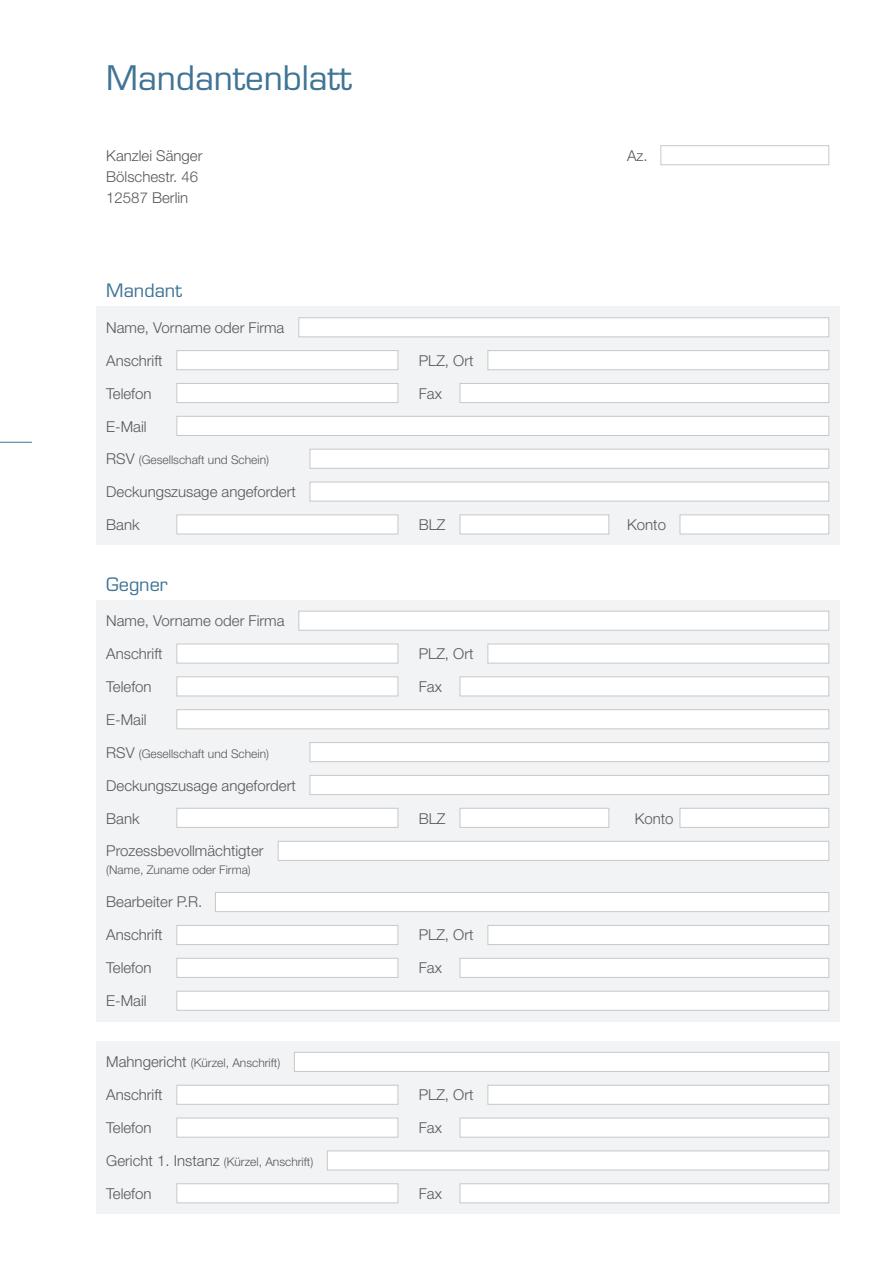
<style>
.page{position:relative;width:893px;height:1263px;background:#fff}
.page>*{position:absolute;margin:0;border:0;box-sizing:border-box;transform-origin:0 0}
.t1{font:33px "Eurostile";color:#3f7495}
.t2{font:18px "Eurostile";color:#3f7495}
.t3{font:300 15px/32.8px "Helvetica Neue";color:#57585a}
.t4{font:300 12px "Helvetica Neue";color:#57585a}
.s1{font-size:15px}
</style>
<div class="page">
<div style="left:96px;top:307px;width:744px;height:238px;background:#f2f3f4"></div>
<div style="left:96px;top:1041px;width:744px;height:173px;background:#f2f3f4"></div>
<div style="left:96px;top:600px;width:744px;height:421px;background:#f2f3f4"></div>
<div style="left:310px;top:775px;width:519px;height:20px;background:#fff;border:1px solid #c7c8ca"></div>
<div style="left:327px;top:1150px;width:502px;height:20px;background:#fff;border:1px solid #c7c8ca"></div>
<div style="left:298px;top:317px;width:531px;height:20px;background:#fff;border:1px solid #c7c8ca"></div>
<div style="left:294px;top:1052px;width:535px;height:20px;background:#fff;border:1px solid #c7c8ca"></div>
<div style="left:298px;top:611px;width:531px;height:20px;background:#fff;border:1px solid #c7c8ca"></div>
<div style="left:278px;top:841px;width:551px;height:20px;background:#fff;border:1px solid #c7c8ca"></div>
<div style="left:310px;top:482px;width:519px;height:19px;background:#fff;border:1px solid #c7c8ca"></div>
<div style="left:310px;top:449px;width:519px;height:20px;background:#fff;border:1px solid #c7c8ca"></div>
<div style="left:310px;top:742px;width:519px;height:20px;background:#fff;border:1px solid #c7c8ca"></div>
<div style="left:176px;top:416px;width:653px;height:20px;background:#fff;border:1px solid #c7c8ca"></div>
<div style="left:176px;top:709px;width:653px;height:20px;background:#fff;border:1px solid #c7c8ca"></div>
<div style="left:215px;top:892px;width:614px;height:20px;background:#fff;border:1px solid #c7c8ca"></div>
<div style="left:176px;top:514px;width:222px;height:20px;background:#fff;border:1px solid #c7c8ca"></div>
<div style="left:176px;top:808px;width:222px;height:20px;background:#fff;border:1px solid #c7c8ca"></div>
<div style="left:460px;top:514px;width:149px;height:20px;background:#fff;border:1px solid #c7c8ca"></div>
<div style="left:460px;top:808px;width:149px;height:20px;background:#fff;border:1px solid #c7c8ca"></div>
<div style="left:680px;top:514px;width:149px;height:20px;background:#fff;border:1px solid #c7c8ca"></div>
<div style="left:680px;top:808px;width:149px;height:20px;background:#fff;border:1px solid #c7c8ca"></div>
<div style="left:176px;top:991px;width:653px;height:20px;background:#fff;border:1px solid #c7c8ca"></div>
<div style="left:176px;top:383px;width:222px;height:20px;background:#fff;border:1px solid #c7c8ca"></div>
<div style="left:460px;top:383px;width:369px;height:20px;background:#fff;border:1px solid #c7c8ca"></div>
<div style="left:176px;top:350px;width:222px;height:20px;background:#fff;border:1px solid #c7c8ca"></div>
<div style="left:487px;top:350px;width:342px;height:20px;background:#fff;border:1px solid #c7c8ca"></div>
<div style="left:176px;top:676px;width:222px;height:20px;background:#fff;border:1px solid #c7c8ca"></div>
<div style="left:176px;top:1183px;width:222px;height:20px;background:#fff;border:1px solid #c7c8ca"></div>
<div style="left:460px;top:676px;width:369px;height:20px;background:#fff;border:1px solid #c7c8ca"></div>
<div style="left:460px;top:1183px;width:369px;height:20px;background:#fff;border:1px solid #c7c8ca"></div>
<div style="left:176px;top:644px;width:222px;height:19px;background:#fff;border:1px solid #c7c8ca"></div>
<div style="left:487px;top:644px;width:342px;height:19px;background:#fff;border:1px solid #c7c8ca"></div>
<div style="left:176px;top:958px;width:222px;height:20px;background:#fff;border:1px solid #c7c8ca"></div>
<div style="left:460px;top:958px;width:369px;height:20px;background:#fff;border:1px solid #c7c8ca"></div>
<div style="left:176px;top:925px;width:222px;height:20px;background:#fff;border:1px solid #c7c8ca"></div>
<div style="left:487px;top:925px;width:342px;height:20px;background:#fff;border:1px solid #c7c8ca"></div>
<div style="left:176px;top:1118px;width:222px;height:19px;background:#fff;border:1px solid #c7c8ca"></div>
<div style="left:460px;top:1118px;width:369px;height:19px;background:#fff;border:1px solid #c7c8ca"></div>
<div style="left:176px;top:1085px;width:222px;height:20px;background:#fff;border:1px solid #c7c8ca"></div>
<div style="left:487px;top:1085px;width:342px;height:20px;background:#fff;border:1px solid #c7c8ca"></div>
<div style="left:660px;top:145px;width:169px;height:20px;background:#fff;border:1px solid #c7c8ca"></div>
<hr style="left:0;top:442px;width:32px;height:1px;background:#3f7495">
<h1 class="t1" style="left:106px;top:58px;width:247px">Mandantenblatt</h1>
<p class="t3" style="left:106px;top:144px;width:98px;line-height:21px">Kanzlei Sänger<br>Bölschestr. 46<br>12587 Berlin</p>
<p class="t2" style="left:106px;top:280px;width:77px">Mandant</p>
<p class="t3" style="left:106px;top:311px;width:180px">Name, Vorname oder Firma<br>Anschrift<br>Telefon<br>E-Mail</p>
<p class="t4" style="left:106px;top:453px;width:164px"><span class="s1">RSV</span> (Gesellschaft und Schein)</p>
<p class="t3" style="left:106px;top:475px;width:191px">Deckungszusage angefordert<br>Bank</p>
<p class="t2" style="left:106px;top:573px;width:63px">Gegner</p>
<p class="t3" style="left:106px;top:604px;width:180px">Name, Vorname oder Firma<br>Anschrift<br>Telefon<br>E-Mail</p>
<p class="t4" style="left:106px;top:746px;width:164px"><span class="s1">RSV</span> (Gesellschaft und Schein)</p>
<p class="t3" style="left:106px;top:769px;width:191px">Deckungszusage angefordert<br>Bank<br>Prozessbevollmächtigter</p>
<p class="t4" style="left:106px;top:863px;width:146px">(Name, Zuname oder Firma)</p>
<p class="t3" style="left:106px;top:885px;width:98px">Bearbeiter P.R.<br>Anschrift<br>Telefon<br>E-Mail</p>
<p class="t4" style="left:106px;top:1056px;width:176px"><span class="s1">Mahngericht</span> (Kürzel, Anschrift)</p>
<p class="t3" style="left:106px;top:1078px;width:58px">Anschrift<br>Telefon</p>
<p class="t4" style="left:106px;top:1154px;width:209px"><span class="s1">Gericht 1. Instanz</span> (Kürzel, Anschrift)</p>
<p class="t3" style="left:106px;top:1177px;width:47px">Telefon</p>
<p class="t3" style="left:419px;top:344px;width:56px">PLZ, Ort<br>Fax</p>
<p class="t3" style="left:627px;top:139px;width:22px">Az.</p>
<p class="t3" style="left:419px;top:508px;width:28px">BLZ</p>
<p class="t3" style="left:627px;top:508px;width:40px">Konto</p>
<p class="t3" style="left:419px;top:637px;width:56px">PLZ, Ort<br>Fax</p>
<p class="t3" style="left:419px;top:801px;width:28px">BLZ</p>
<p class="t3" style="left:419px;top:918px;width:56px">PLZ, Ort<br>Fax</p>
<p class="t3" style="left:419px;top:1078px;width:56px">PLZ, Ort<br>Fax</p>
<p class="t3" style="left:419px;top:1177px;width:25px">Fax</p>
<p class="t3" style="left:635px;top:801px;width:40px">Konto</p>
</div>
